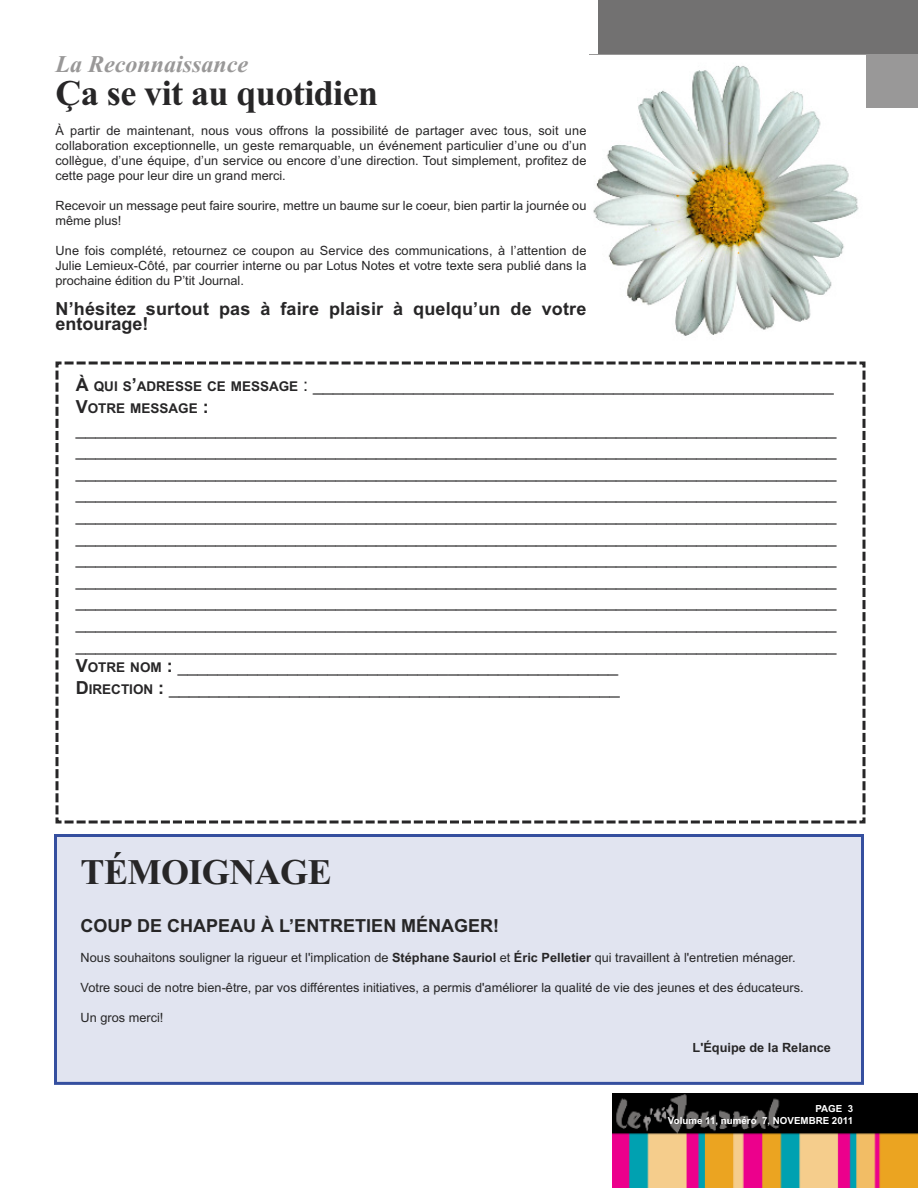
<style>
.page{position:relative;width:918px;height:1188px;background:#fff}
.page>*{position:absolute;margin:0;border:0;box-sizing:border-box;transform-origin:0 0}
.t1{font:700 36px "Times New Roman";letter-spacing:-.015em;color:#272627}
.t2{font:italic 700 24px "Times New Roman";color:#999898}
.t3{font:18px/21.6px "Arial";color:#272627}
.t4{font:700 18px/15px "Arial";letter-spacing:.01em;color:#272627}
.t5{font:700 13.5px "Arial";color:#272627}
.t6{font:12.75px/15px "Arial";color:#272627;text-align:justify}
.t7{font:700 12.75px "Arial";color:#272627}
.t8{font:700 9.75px/11.7px "Arial";color:#fff;text-align:right}
.s1{font-weight:700}
.s2{font-weight:700;font-size:13.5px}
.s3{font-size:18px}
</style>
<div class="page">
<div style="left:598px;top:0;width:320px;height:68px;background:#727171"></div>
<div style="left:590px;top:54px;width:328px;height:54px;background:#999898"></div>
<img style="left:612px;top:1094px;width:306px;height:94px">
<svg style="left:55px;top:361px;width:811px;height:463px"></svg>
<div style="left:76px;top:378px;width:767px;height:360px;background:#fff"></div>
<img style="left:590px;top:56px;width:276px;height:280px">
<div style="left:57px;top:837px;width:804px;height:245px;background:#e1e4f0"></div>
<div style="left:54px;top:834px;width:810px;height:251px;border:3px solid #354f9f"></div>
<h2 class="t2" style="left:56px;top:49px;width:194px">La Reconnaissance</h2>
<h1 class="t1" style="left:56px;top:71px;width:324px">Ça se vit au quotidien</h1>
<p class="t6" style="left:56px;top:123px;width:533px">À partir de maintenant, nous vous offrons la possibilité de partager avec tous, soit une collaboration exceptionnelle, un geste remarquable, un événement particulier d’une ou d’un collègue, d’une équipe, d’un service ou encore d’une direction. Tout simplement, profitez de cette page pour leur dire un grand merci.</p>
<p class="t6" style="left:56px;top:198px;width:532px">Recevoir un message peut faire sourire, mettre un baume sur le coeur, bien partir la journée ou même plus!</p>
<p class="t6" style="left:56px;top:243px;width:532px">Une fois complété, retournez ce coupon au Service des communications, à l’attention de Julie Lemieux-Côté, par courrier interne ou par Lotus Notes et votre texte sera publié dans la prochaine édition du P’tit Journal.</p>
<p class="t4" style="left:55px;top:301px;width:532px">N’hésitez surtout pas à faire plaisir à quelqu’un de votre entourage!</p>
<p class="t3" style="left:76px;top:374px;width:760px"><span class="s1">À</span> <span class="s2">QUI S</span><span class="s1">’</span><span class="s2">ADRESSE CE MESSAGE</span> : ____________________________________________________</p>
<p class="t5" style="left:76px;top:401px;width:135px"><span class="s3">V</span>OTRE MESSAGE <span class="s3">:</span></p>
<p class="t3" style="left:76px;top:418px;width:762px">____________________________________________________________________________ ____________________________________________________________________________ ____________________________________________________________________________ ____________________________________________________________________________ ____________________________________________________________________________ ____________________________________________________________________________ ____________________________________________________________________________ ____________________________________________________________________________ ____________________________________________________________________________ ____________________________________________________________________________ ____________________________________________________________________________ <span class="s1">V</span><span class="s2">OTRE NOM</span> <span class="s1">:</span> ____________________________________________<br><span class="s1">D</span><span class="s2">IRECTION</span> <span class="s1">:</span> _____________________________________________</p>
<h1 class="t1" style="left:81px;top:850px;width:253px">TÉMOIGNAGE</h1>
<p class="t4" style="left:81px;top:918px;width:420px">COUP DE CHAPEAU À L’ENTRETIEN MÉNAGER!</p>
<p class="t6" style="left:81px;top:950px;width:716px">Nous souhaitons souligner la rigueur et l'implication de <span class="s1">Stéphane Sauriol</span> et <span class="s1">Éric Pelletier</span> qui travaillent à l'entretien ménager.</p>
<p class="t6" style="left:81px;top:980px;width:724px">Votre souci de notre bien-être, par vos différentes initiatives, a permis d'améliorer la qualité de vie des jeunes et des éducateurs.</p>
<p class="t6" style="left:81px;top:1010px;width:84px">Un gros merci!</p>
<p class="t7" style="left:693px;top:1040px;width:140px">L'Équipe de la Relance</p>
<p class="t8" style="left:668px;top:1103px;width:187px">PAGE 3<br>Volume 11, numéro 7, NOVEMBRE 2011</p>
</div>
